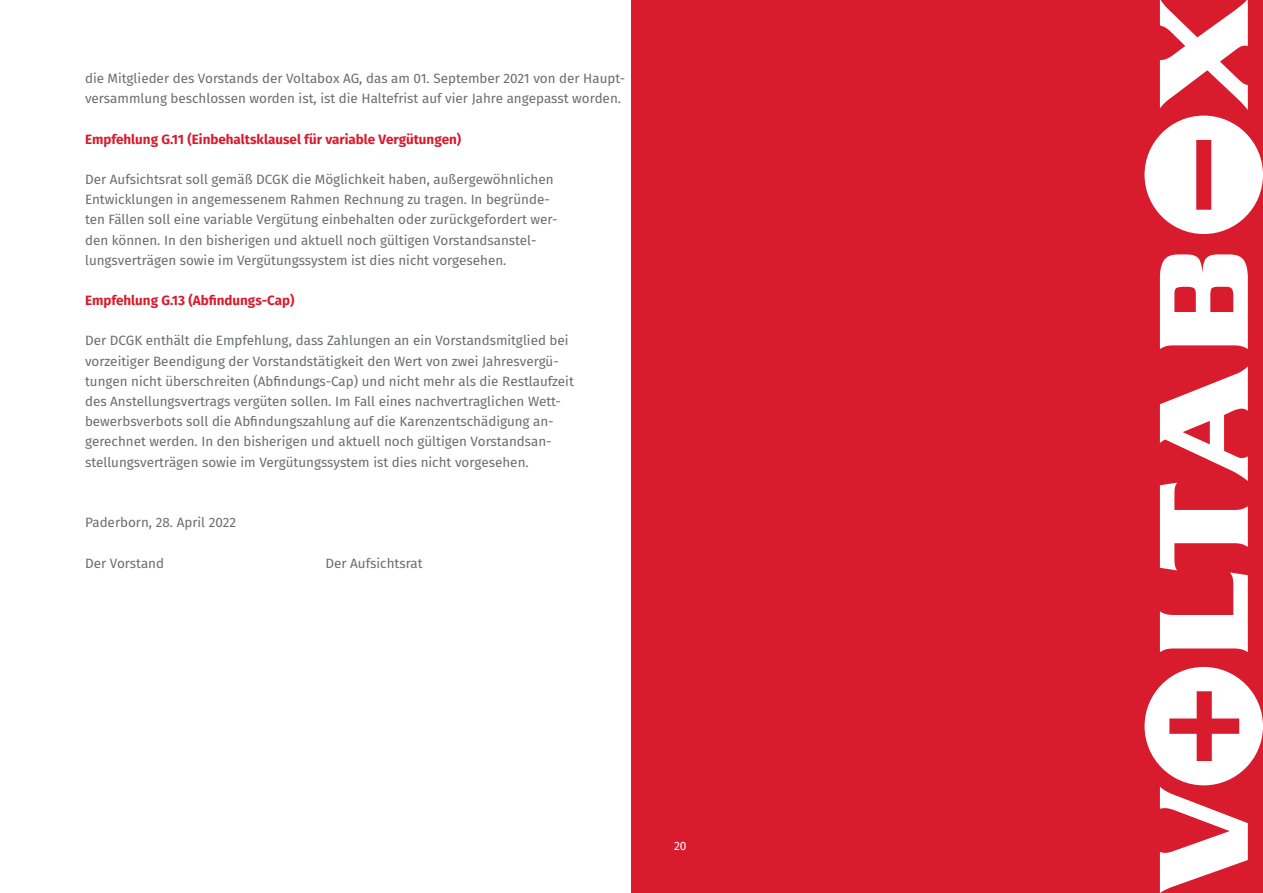
<style>
.page{position:relative;width:1263px;height:893px;background:#fff}
.page>*{position:absolute;margin:0;border:0;box-sizing:border-box;transform-origin:0 0}
.t1{font:13.5px/20.2px "Fira Sans";color:#6c6d70}
.t2{font:700 13.5px "Fira Sans";color:#d81c2d}
.t3{font:12px "Fira Sans";color:#fff}
</style>
<div class="page">
<div style="left:631px;top:0;width:632px;height:893px;background:#d81c2d"></div>
<svg style="left:1160px;top:366px;width:88px;height:286px"></svg>
<svg style="left:1160px;top:254px;width:88px;height:95px"></svg>
<svg style="left:1160px;top:0;width:88px;height:110px"></svg>
<svg style="left:1144px;top:667px;width:119px;height:226px"></svg>
<svg style="left:1144px;top:116px;width:119px;height:118px"></svg>
<p class="t1" style="left:85px;top:68px;width:542px">die Mitglieder des Vorstands der Voltabox AG, das am 01. September 2021 von der Haupt&shy;versammlung beschlossen worden ist, ist die Haltefrist auf vier Jahre angepasst worden.</p>
<p class="t2" style="left:85px;top:127px;width:378px">Empfehlung G.11 (Einbehaltsklausel für variable Vergütungen)</p>
<p class="t1" style="left:85px;top:169px;width:474px">Der Aufsichtsrat soll gemäß DCGK die Möglichkeit haben, außergewöhnlichen Entwicklungen in angemessenem Rahmen Rechnung zu tragen. In begründe&shy;ten Fällen soll eine variable Vergütung einbehalten oder zurückgefordert wer&shy;den können. In den bisherigen und aktuell noch gültigen Vorstandsanstel&shy;lungsverträgen sowie im Vergütungssystem ist dies nicht vorgesehen.</p>
<p class="t2" style="left:85px;top:289px;width:211px">Empfehlung G.13 (Abfindungs-Cap)</p>
<p class="t1" style="left:85px;top:330px;width:490px">Der DCGK enthält die Empfehlung, dass Zahlungen an ein Vorstandsmitglied bei vorzeitiger Beendigung der Vorstandstätigkeit den Wert von zwei Jahresvergü&shy;tungen nicht überschreiten (Abfindungs-Cap) und nicht mehr als die Restlaufzeit des Anstellungsvertrags vergüten sollen. Im Fall eines nachvertraglichen Wett&shy;bewerbsverbots soll die Abfindungszahlung auf die Karenzentschädigung an&shy;gerechnet werden. In den bisherigen und aktuell noch gültigen Vorstandsan&shy;stellungsverträgen sowie im Vergütungssystem ist dies nicht vorgesehen.</p>
<p class="t1" style="left:85px;top:512px;width:153px">Paderborn, 28. April 2022</p>
<p class="t1" style="left:85px;top:552px;width:81px">Der Vorstand</p>
<p class="t1" style="left:325px;top:552px;width:99px">Der Aufsichtsrat</p>
<p class="t3" style="left:674px;top:837px;width:14px">20</p>
</div>
